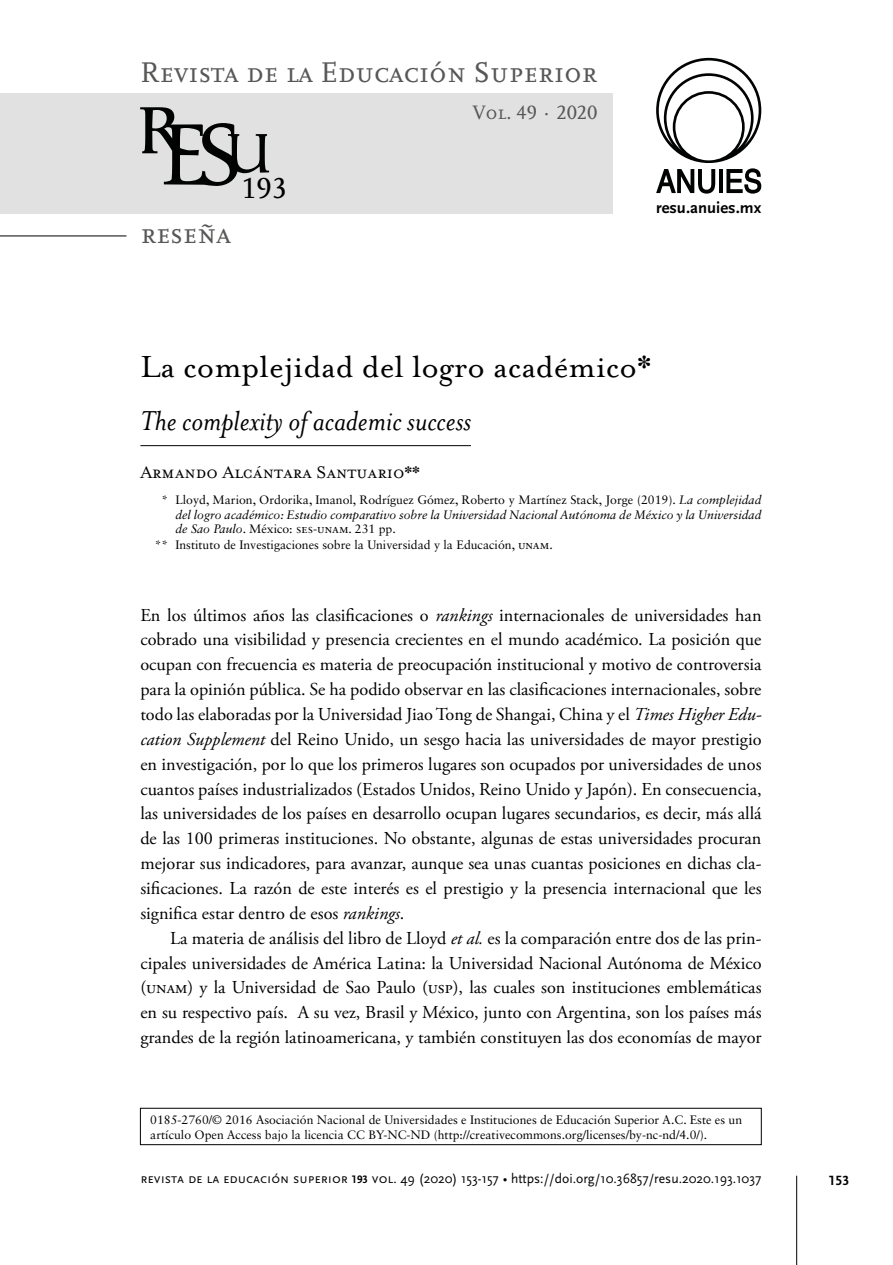
<style>
.page{position:relative;width:893px;height:1265px;background:#fff}
.page>*{position:absolute;margin:0;border:0;box-sizing:border-box;transform-origin:0 0}
.TITULO_original{font:35px "Mrs Eaves OT";color:#000}
.TITULO_traducido{font:italic 31.5px "Mrs Eaves OT";color:#000}
.t1{font:30.45px "Scala Caps";color:#000}
.t2{font:29.75px "Scala Caps";color:#575756}
.t3{font:20.3px "Scala Caps";color:#575756}
.AUTOR{font:19.25px "Mrs Eaves Small Caps OT";color:#000}
.Texto_SS{font:18.2px/24.8px "Adobe Garamond Pro";color:#000;text-align:justify}
.Texto{font:18.2px/24.8px "Adobe Garamond Pro";color:#000;text-align:justify}
.t4{font:700 16.62px "Scala Sans";color:#000}
.t5{font:14px "Scala Sans Regular SC";color:#000}
.t6{font:14px "Scala Sans Bold SC";color:#000}
.Afiliación_Autores{font:12.25px/14.7px "Sabon LT Std";color:#000}
.Afiliación_Autores-2{font:italic 12.25px/14.7px "Sabon LT Std";color:#000;text-align:justify}
.s1{font-style:normal}
.s2{font-style:italic}
.s3{font-family:"Scala Sans Bold SC";font-size:11.38px}
.s4{font-family:"Scala Sans"}
</style>
<div class="page">
<div style="left:0;top:93px;width:613px;height:120px;background:#e1e1e1"></div>
<div style="left:140px;top:1108px;width:621px;height:37px;border:1px solid #000"></div>
<svg style="left:140px;top:107px;width:129px;height:79px"></svg>
<svg style="left:656px;top:58px;width:105px;height:136px"></svg>
<hr style="left:796px;top:1176px;width:1px;height:89px;background:#000">
<hr style="left:0;top:236px;width:126px;height:1px;background:#000">
<hr style="left:140px;top:445px;width:331px;height:1px;background:#000">
<h3 class="t2" style="left:140px;top:56px;width:459px">Revista de la Educación Superior</h3>
<p class="t2" style="left:140px;top:217px;width:92px">reseña</p>
<h3 class="t1" style="left:241px;top:172px;width:47px">193</h3>
<p class="t3" style="left:472px;top:101px;width:126px">Vol. 49 · 2020</p>
<p class="t4" style="left:656px;top:199px;width:107px">resu.anuies.mx</p>
<p class="TITULO_original" style="left:140px;top:347px;width:512px">La complejidad del logro académico*</p>
<p class="TITULO_traducido" style="left:140px;top:404px;width:332px">The complexity of academic success</p>
<p class="AUTOR" style="left:140px;top:462px;width:281px">Armando Alcántara Santuario**</p>
<p class="Afiliación_Autores-2" style="left:175px;top:492px;width:588px;text-indent:-14px"><span class="s1">* Lloyd, Marion, Ordorika, Imanol, Rodríguez Gómez, Roberto y Martínez Stack, Jorge (2019).</span> La complejidad del logro académico: Estudio comparativo sobre la Universidad Nacional Autónoma de México y la Universidad de Sao Paulo<span class="s1">. México: ses-unam. 231 pp.</span></p>
<p class="Afiliación_Autores" style="left:155px;top:537px;width:399px">** Instituto de Investigaciones sobre la Universidad y la Educación, unam.</p>
<p class="Texto_SS" style="left:140px;top:603px;width:623px">En los últimos años las clasificaciones o <span class="s2">rankings</span> internacionales de universidades han cobrado una visibilidad y presencia crecientes en el mundo académico. La posición que ocupan con frecuencia es materia de preocupación institucional y motivo de controversia para la opinión pública. Se ha podido observar en las clasificaciones internacionales, sobre todo las elaboradas por la Universidad Jiao Tong de Shangai, China y el <span class="s2">Times Higher Edu&shy;cation Supplement</span> del Reino Unido, un sesgo hacia las universidades de mayor prestigio en investigación, por lo que los primeros lugares son ocupados por universidades de unos cuantos países industrializados (Estados Unidos, Reino Unido y Japón). En consecuencia, las universidades de los países en desarrollo ocupan lugares secundarios, es decir, más allá de las 100 primeras instituciones. No obstante, algunas de estas universidades procuran mejorar sus indicadores, para avanzar, aunque sea unas cuantas posiciones en dichas cla&shy;sificaciones. La razón de este interés es el prestigio y la presencia internacional que les significa estar dentro de esos <span class="s2">rankings</span>.</p>
<p class="Texto" style="left:140px;top:926px;width:623px;text-indent:30px">La materia de análisis del libro de Lloyd <span class="s2">et al.</span> es la comparación entre dos de las prin&shy;cipales universidades de América Latina: la Universidad Nacional Autónoma de México (unam) y la Universidad de Sao Paulo (usp), las cuales son instituciones emblemáticas en su respectivo país. A su vez, Brasil y México, junto con Argentina, son los países más grandes de la región latinoamericana, y también constituyen las dos economías de mayor</p>
<p class="Afiliación_Autores" style="left:150px;top:1112px;width:593px">0185-2760/© 2016 Asociación Nacional de Universidades e Instituciones de Educación Superior A.C. Este es un artículo Open Access bajo la licencia CC BY-NC-ND (http://creativecommons.org/licenses/by-nc-nd/4.0/).</p>
<p class="t5" style="left:140px;top:1171px;width:623px">revista de la educación superior <span class="s3">193</span> vol. 49 (2020) 153-157 • <span class="s4">https://doi.org/10.36857/resu.2020.193.1037</span></p>
<p class="t6" style="left:828px;top:1173px;width:22px">153</p>
</div>
